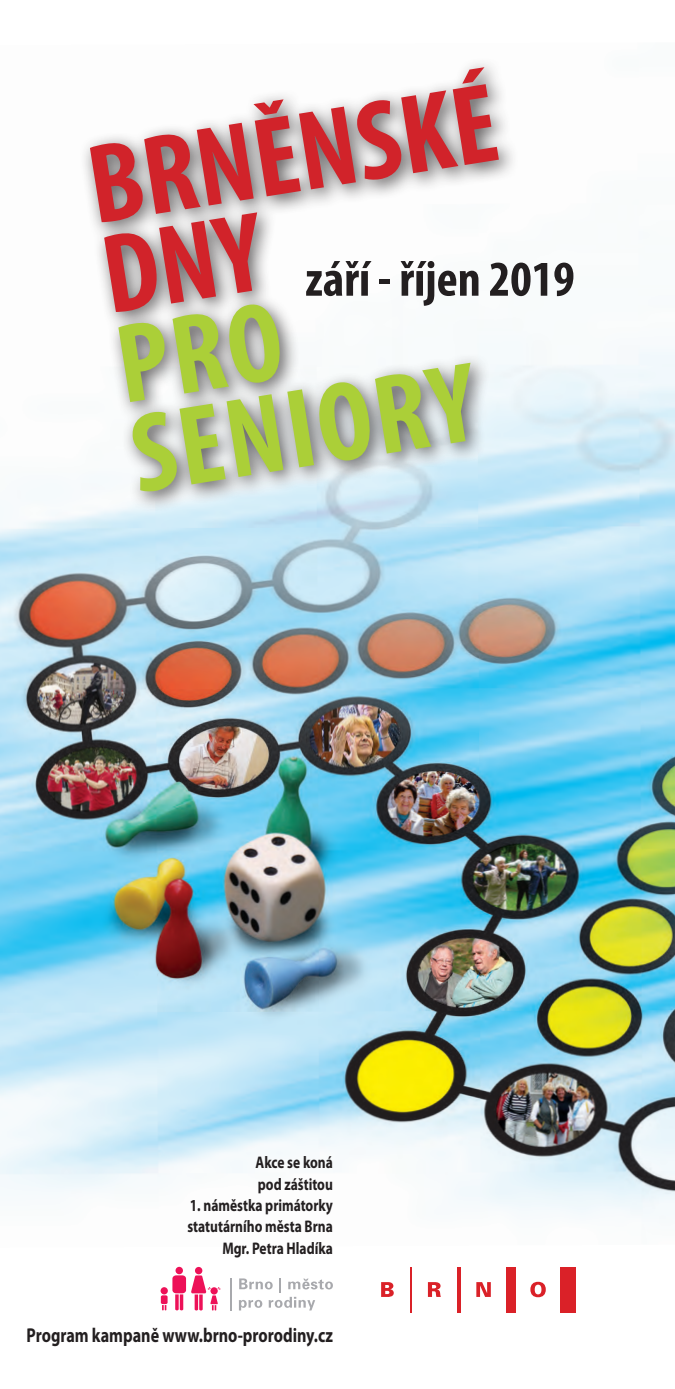
<style>
.page{position:relative;width:675px;height:1389px;background:#fff}
.page>*{position:absolute;margin:0;border:0;box-sizing:border-box;transform-origin:0 0}
.t1{font:700 condensed 113.58px/91px "Myriad Pro";color:#d1232a}
.t2{font:700 condensed 113.58px/91px "Myriad Pro";color:#abcf38}
.t3{font:700 condensed 50.4px "Myriad Pro";color:#231f20}
.t4{font:700 20.12px "Myriad Pro";color:#231f20;scale:.8 1}
.t5{font:700 16.8px/21.5px "Myriad Pro";color:#231f20;scale:.8 1}
</style>
<div class="page">
<img style="left:0;top:349px;width:675px;height:866px">
<div style="left:79px;top:57px;width:440px;height:456px;background:#231f20;opacity:.75"></div>
<hr style="left:410px;top:1267px;width:1px;height:45px;background:#da2128">
<hr style="left:457px;top:1267px;width:4px;height:45px;background:#da2128">
<div style="left:506px;top:1267px;width:9px;height:45px;background:#da2128"></div>
<div style="left:561px;top:1267px;width:15px;height:45px;background:#da2128"></div>
<svg style="left:530px;top:1282px;width:15px;height:15px"></svg>
<svg style="left:476px;top:1282px;width:15px;height:15px"></svg>
<svg style="left:428px;top:1282px;width:13px;height:15px"></svg>
<svg style="left:381px;top:1282px;width:13px;height:15px"></svg>
<hr style="left:230px;top:1278px;width:2px;height:23px;background:#a8a9ad">
<svg style="left:230px;top:1301px;width:2px;height:9px"></svg>
<svg style="left:239px;top:1278px;width:94px;height:32px"></svg>
<div style="left:172px;top:1275px;width:14px;height:18px;background:#ed1158;border-radius:4px"></div>
<div style="left:175px;top:1267px;width:8px;height:7px;background:#ed1158;border-radius:50%"></div>
<svg style="left:175px;top:1294px;width:8px;height:16px"></svg>
<div style="left:195px;top:1267px;width:7px;height:7px;background:#ed1158;border-radius:50%"></div>
<svg style="left:191px;top:1275px;width:30px;height:35px"></svg>
<div style="left:161px;top:1295px;width:6px;height:9px;background:#ed1158;border-radius:2px"></div>
<div style="left:161px;top:1287px;width:7px;height:7px;background:#ed1158;border-radius:50%"></div>
<svg style="left:162px;top:1305px;width:4px;height:5px"></svg>
<h1 class="t1" style="left:82px;top:139px;width:414px;rotate:-9deg">BRNĚNSKÉ<br>DNY</h1>
<h2 class="t3" style="left:305px;top:247px;width:271px">září - říjen 2019</h2>
<h1 class="t2" style="left:110px;top:318px;width:349px;rotate:-9deg">PRO<br>SENIORY</h1>
<p class="t5" style="left:256px;top:1151px;width:98px">Akce se koná pod záštitou</p>
<p class="t5" style="left:187px;top:1194px;width:183px;text-align:right">1. náměstka primátorky statutárního města Brna<br>Mgr. Petra Hladíka</p>
<p class="t4" style="left:27px;top:1322px;width:384px">Program kampaně www.brno-prorodiny.cz</p>
</div>
